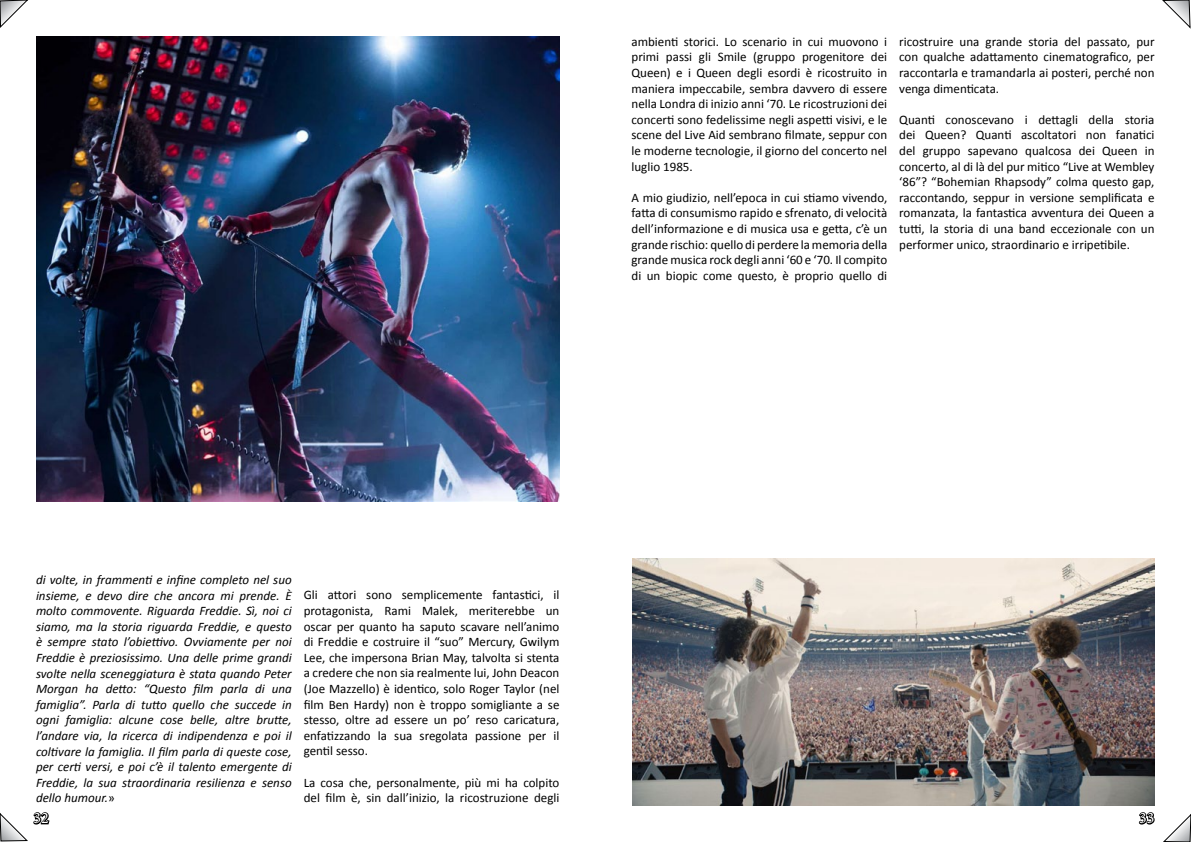
<style>
.page{position:relative;width:1191px;height:842px;background:#fff}
.page>*{position:absolute;margin:0;border:0;box-sizing:border-box;transform-origin:0 0}
.t1{font:16px "Minion Pro";color:#fff}
.t2{font:13px/15.6px "Calibri";color:#000;text-align:justify}
.t3{font:italic 13px/15.6px "Calibri";color:#000;text-align:justify}
.s1{font-style:normal}
</style>
<div class="page">
<img style="left:632px;top:558px;width:522px;height:247px">
<img style="left:36px;top:36px;width:523px;height:466px">
<svg style="left:1138px;top:812px;width:17px;height:13px"></svg>
<svg style="left:1163px;top:814px;width:28px;height:28px"></svg>
<svg style="left:1162px;top:0;width:29px;height:29px"></svg>
<svg style="left:0;top:812px;width:50px;height:30px"></svg>
<svg style="left:0;top:0;width:28px;height:28px"></svg>
<p class="t2" style="left:631px;top:34px;width:257px">ambienti storici. Lo scenario in cui muovono i primi passi gli Smile (gruppo progenitore dei Queen) e i Queen degli esordi è ricostruito in maniera impeccabile, sembra davvero di essere nella Londra di inizio anni ‘70. Le ricostruzioni dei concerti sono fedelissime negli aspetti visivi, e le scene del Live Aid sembrano filmate, seppur con le moderne tecnologie, il giorno del concerto nel luglio 1985.</p>
<p class="t2" style="left:631px;top:190px;width:257px">A mio giudizio, nell’epoca in cui stiamo vivendo, fatta di consumismo rapido e sfrenato, di velocità dell’informazione e di musica usa e getta, c’è un grande rischio: quello di perdere la memoria della grande musica rock degli anni ‘60 e ‘70. Il compito di un biopic come questo, è proprio quello di</p>
<p class="t2" style="left:899px;top:34px;width:257px">ricostruire una grande storia del passato, pur con qualche adattamento cinematografico, per raccontarla e tramandarla ai posteri, perché non venga dimenticata.</p>
<p class="t2" style="left:899px;top:112px;width:257px">Quanti conoscevano i dettagli della storia dei Queen? Quanti ascoltatori non fanatici del gruppo sapevano qualcosa dei Queen in concerto, al di là del pur mitico “Live at Wembley ‘86”? “Bohemian Rhapsody” colma questo gap, raccontando, seppur in versione semplificata e romanzata, la fantastica avventura dei Queen a tutti, la storia di una band eccezionale con un performer unico, straordinario e irripetibile.</p>
<p class="t3" style="left:36px;top:571px;width:257px">di volte, in frammenti e infine completo nel suo insieme, e devo dire che ancora mi prende. È molto commovente. Riguarda Freddie. Sì, noi ci siamo, ma la storia riguarda Freddie, e questo è sempre stato l’obiettivo. Ovviamente per noi Freddie è preziosissimo. Una delle prime grandi svolte nella sceneggiatura è stata quando Peter Morgan ha detto: “Questo film parla di una famiglia”. Parla di tutto quello che succede in ogni famiglia: alcune cose belle, altre brutte, l’andare via, la ricerca di indipendenza e poi il coltivare la famiglia. Il film parla di queste cose, per certi versi, e poi c’è il talento emergente di Freddie, la sua straordinaria resilienza e senso dello humour.<span class="s1">»</span></p>
<p class="t2" style="left:304px;top:587px;width:257px">Gli attori sono semplicemente fantastici, il protagonista, Rami Malek, meriterebbe un oscar per quanto ha saputo scavare nell’animo di Freddie e costruire il “suo” Mercury, Gwilym Lee, che impersona Brian May, talvolta si stenta a credere che non sia realmente lui, John Deacon (Joe Mazzello) è identico, solo Roger Taylor (nel film Ben Hardy) non è troppo somigliante a se stesso, oltre ad essere un po’ reso caricatura, enfatizzando la sua sregolata passione per il gentil sesso.</p>
<p class="t2" style="left:304px;top:775px;width:257px">La cosa che, personalmente, più mi ha colpito del film è, sin dall’inizio, la ricostruzione degli</p>
<p class="t1" style="left:34px;top:807px;width:17px">32</p>
<p class="t1" style="left:1139px;top:807px;width:17px">33</p>
</div>
